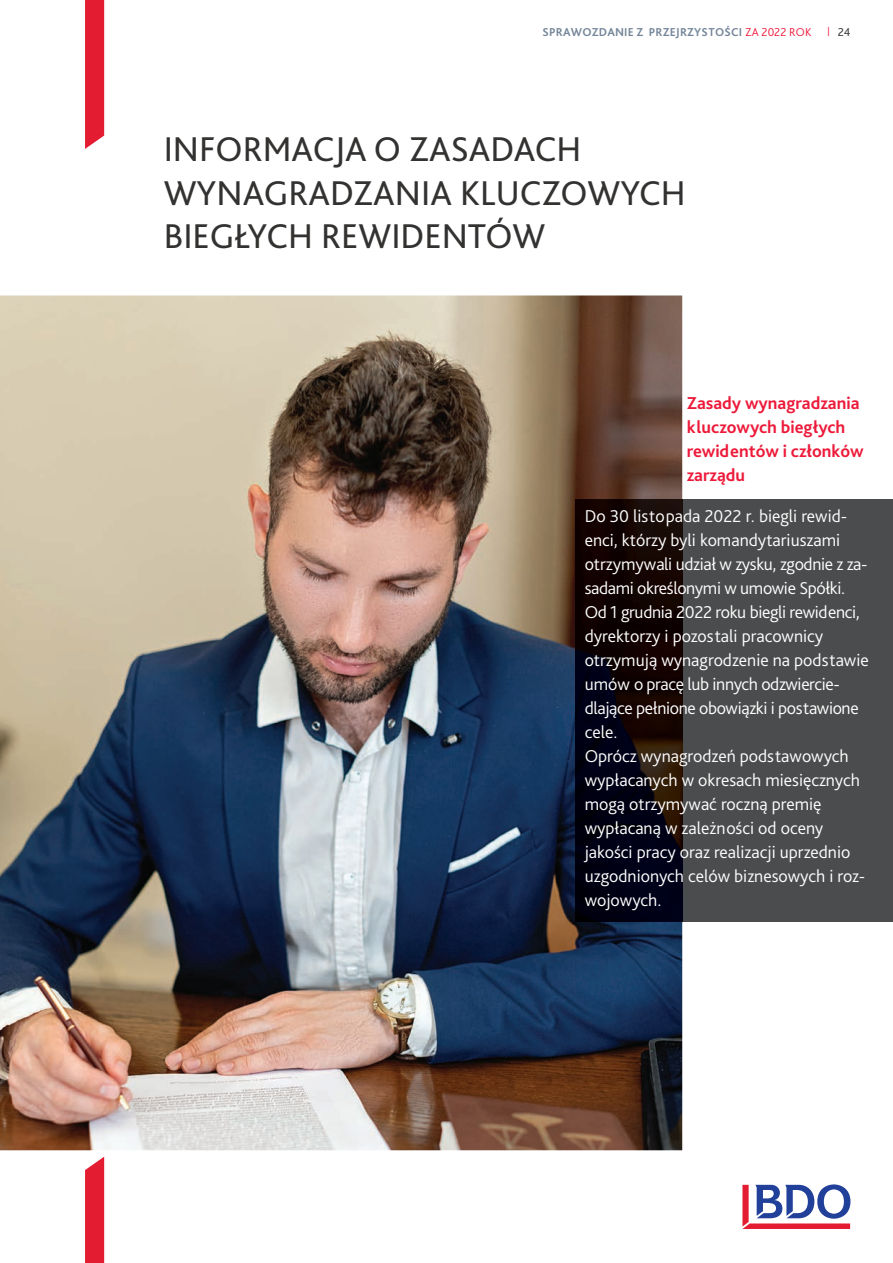
<style>
.page{position:relative;width:893px;height:1263px;background:#fff}
.page>*{position:absolute;margin:0;border:0;box-sizing:border-box;transform-origin:0 0}
.t1{font:36px/43.2px "Bliss Pro";color:#333231}
.t2{font:300 18px/24px "Bliss Pro";color:#fff}
.t3{font:700 18px/24px "Bliss Pro";color:#ed1a3a}
.t4{font:700 12px "Bliss Pro";letter-spacing:.015em;color:#748699}
.t5{font:12px "Bliss Pro";color:#414140}
.s1{font-weight:300;color:#ed1a3a}
.s2{font-size:9px;color:#ed1a3a}
</style>
<div class="page">
<svg style="left:85px;top:0;width:19px;height:149px;background:#e5263b"></svg>
<svg style="left:85px;top:1157px;width:19px;height:106px;background:#e52a3e"></svg>
<svg style="left:742px;top:1184px;width:108px;height:45px"></svg>
<img style="left:0;top:295px;width:682px;height:855px">
<div style="left:682px;top:500px;width:211px;height:422px;background:#4b4c4d"></div>
<img style="left:576px;top:500px;width:106px;height:422px">
<p class="t4" style="left:543px;top:24px;width:270px">SPRAWOZDANIE Z PRZEJRZYSTOŚCI <span class="s1">ZA 2022 ROK</span></p>
<p class="t5" style="left:828px;top:24px;width:24px"><span class="s2">|</span> 24</p>
<h1 class="t1" style="left:164px;top:127px;width:524px">INFORMACJA O ZASADACH<br>WYNAGRADZANIA KLUCZOWYCH<br>BIEGŁYCH REWIDENTÓW</h1>
<p class="t3" style="left:687px;top:391px;width:178px">Zasady wynagradzania kluczowych biegłych rewidentów i członków zarządu</p>
<p class="t2" style="left:585px;top:504px;width:286px">Do 30 listopada 2022 r. biegli rewid&shy;enci, którzy byli komandytariuszami otrzymywali udział w zysku, zgodnie z za&shy;sadami określonymi w umowie Spółki.<br>Od 1 grudnia 2022 roku biegli rewidenci, dyrektorzy i pozostali pracownicy otrzymują wynagrodzenie na podstawie umów o pracę lub innych odzwiercie&shy;dlające pełnione obowiązki i postawione cele.<br>Oprócz wynagrodzeń podstawowych wypłacanych w okresach miesięcznych mogą otrzymywać roczną premię wypłacaną w zależności od oceny jakości pracy oraz realizacji uprzednio uzgodnionych celów biznesowych i roz&shy;wojowych.</p>
</div>
